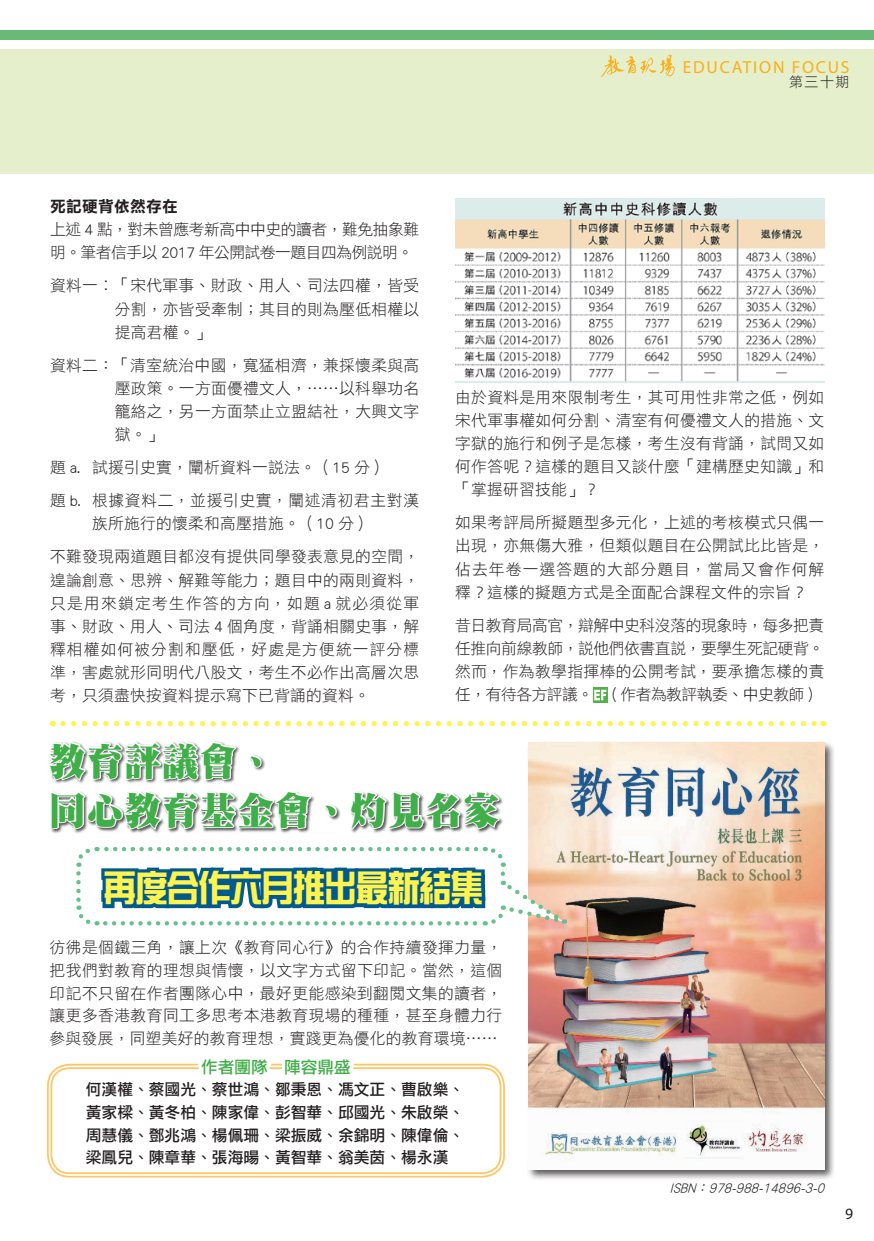
<style>
.page{position:relative;width:874px;height:1241px;background:#fff}
.page>*{position:absolute;margin:0;border:0;box-sizing:border-box;transform-origin:0 0}
.t1{font:38.5px/49px "DF Ming W14 WINP BF";letter-spacing:.05em;color:#40ae49;scale:.93 1}
.t2{font:900 35px "Sing Yi";color:#fff34f;scale:.9 1}
.t3{font:17.5px "Myriad Pro";letter-spacing:.1em;color:#faaf18}
.t4{font:16.62px "DF Li Hei Md HK BF";color:#40ae49}
.t5{font:15.75px/23.1px "DF Li Hei W3 WINP BF";letter-spacing:.015em;color:#231f20;text-align:justify}
.t6{font:15.75px/22.8px "DF Li Hei Md HK BF";color:#231f20;text-align:justify}
.t7{font:15.75px/23.1px "DF Li Hei W3 WINP BF";letter-spacing:-.03em;color:#231f20}
.t8{font:15.75px/33.1px "DF Li Hei W3 WINP BF";letter-spacing:.04em;color:#231f20}
.t9{font:15.75px "DF Li Hei W7 WINP BF";letter-spacing:.015em;color:#231f20}
.t10{font:15.75px "Myriad Pro";color:#231f20}
.t11{font:italic 14px "DF Li Hei W3 WINP BF";color:#231f20;scale:.95 1}
.t12{font:14px "DF Li Hei W3 WINP BF";color:#231f20}
</style>
<div class="page">
<div style="left:0;top:50px;width:873px;height:124px;background:#e5efcb"></div>
<img style="left:601px;top:55px;width:74px;height:22px">
<div style="left:0;top:30px;width:873px;height:10px;background:#6bb977"></div>
<svg style="left:593px;top:687px;width:14px;height:15px"></svg>
<svg style="left:594px;top:689px;width:12px;height:11px"></svg>
<div style="left:525px;top:740px;width:310px;height:440px;background:#231f20;opacity:.75"></div>
<img style="left:528px;top:832px;width:295px;height:337px">
<div style="left:48px;top:740px;width:455px;height:94px;background:#231f20;opacity:.75"></div>
<svg style="left:48px;top:721px;width:775px;height:111px"></svg>
<div style="left:47px;top:1063px;width:457px;height:114px;border:2px solid #fec563;border-radius:22px"></div>
<div style="left:50px;top:1067px;width:451px;height:106px;border:2px solid #fec563;border-radius:18px"></div>
<svg style="left:194px;top:1063px;width:166px;height:7px"></svg>
<svg style="left:76px;top:844px;width:488px;height:83px"></svg>
<img style="left:455px;top:198px;width:368px;height:184px">
<p class="t3" style="left:682px;top:57px;width:168px">EDUCATION FOCUS</p>
<p class="t12" style="left:788px;top:75px;width:62px">第三十期</p>
<p class="t9" style="left:50px;top:198px;width:129px">死記硬背依然存在</p>
<p class="t7" style="left:50px;top:218px;width:370px">上述 4 點，對未曾應考新高中中史的讀者，難免抽象難明。筆者信手以 2017 年公開試卷一題目四為例說明。</p>
<p class="t5" style="left:115px;top:274px;width:306px;text-indent:-65px">資料一︰「宋代軍事、財政、用人、司法四權，皆受分割，亦皆受牽制；其目的則為壓低相權以提高君權。」</p>
<p class="t5" style="left:115px;top:353px;width:306px;text-indent:-65px">資料二：「清室統治中國，寬猛相濟，兼採懷柔與高壓政策。一方面優禮文人，……以科舉功名籠絡之，另一方面禁止立盟結社，大興文字獄。」</p>
<p class="t8" style="left:50px;top:451px;width:370px">題 a. 試援引史實，闡析資料一說法。（15 分）<br>題 b. 根據資料二，並援引史實，闡述清初君主對漢</p>
<p class="t5" style="left:50px;top:507px;width:370px;line-height:33.1px;text-align:center">族所施行的懷柔和高壓措施。（10 分）<br>不難發現兩道題目都沒有提供同學發表意見的空間，</p>
<p class="t5" style="left:50px;top:568px;width:370px">遑論創意、思辨、解難等能力；題目中的兩則資料，只是用來鎖定考生作答的方向，如題 a 就必須從軍事、財政、用人、司法 4 個角度，背誦相關史事，解釋相權如何被分割和壓低，好處是方便統一評分標準，害處就形同明代八股文，考生不必作出高層次思考，只須盡快按資料提示寫下已背誦的資料。</p>
<p class="t5" style="left:455px;top:385px;width:370px">由於資料是用來限制考生，其可用性非常之低，例如宋代軍事權如何分割、清室有何優禮文人的措施、文字獄的施行和例子是怎樣，考生沒有背誦，試問又如何作答呢？這樣的題目又談什麼「建構歷史知識」和「掌握研習技能」？</p>
<p class="t5" style="left:455px;top:511px;width:370px">如果考評局所擬題型多元化，上述的考核模式只偶一出現，亦無傷大雅，但類似題目在公開試比比皆是，佔去年卷一選答題的大部分題目，當局又會作何解釋？這樣的擬題方式是全面配合課程文件的宗旨？</p>
<p class="t5" style="left:455px;top:613px;width:370px">昔日教育局高官，辯解中史科沒落的現象時，每多把責任推向前線教師，說他們依書直說，要學生死記硬背。然而，作為教學指揮棒的公開考試，要承擔怎樣的責任，有待各方評議。 ( 作者為教評執委、中史教師 )</p>
<h1 class="t1" style="left:49px;top:736px;width:485px">教育評議會、<br>同心教育基金會、灼見名家</h1>
<h2 class="t2" style="left:104px;top:869px;width:421px">再度合作六月推出最新結集</h2>
<p class="t5" style="left:50px;top:935px;width:454px">彷彿是個鐵三角，讓上次《教育同心行》的合作持續發揮力量，把我們對教育的理想與情懷，以文字方式留下印記。當然，這個印記不只留在作者團隊心中，最好更能感染到翻閱文集的讀者，讓更多香港教育同工多思考本港教育現場的種種，甚至身體力行參與發展，同塑美好的教育理想，實踐更為優化的教育環境……</p>
<p class="t4" style="left:201px;top:1058px;width:151px">作者團隊 陣容鼎盛</p>
<p class="t6" style="left:86px;top:1077px;width:380px">何漢權、蔡國光、蔡世鴻、鄒秉恩、馮文正、曹啟樂、黃家樑、黃冬柏、陳家偉、彭智華、邱國光、朱啟榮、周慧儀、鄧兆鴻、楊佩珊、梁振威、余錦明、陳偉倫、梁鳳兒、陳章華、張海暘、黃智華、翁美茵、楊永漢</p>
<p class="t11" style="left:669px;top:1180px;width:169px">ISBN：978-988-14896-3-0</p>
<p class="t10" style="left:844px;top:1204px;width:10px">9</p>
</div>
